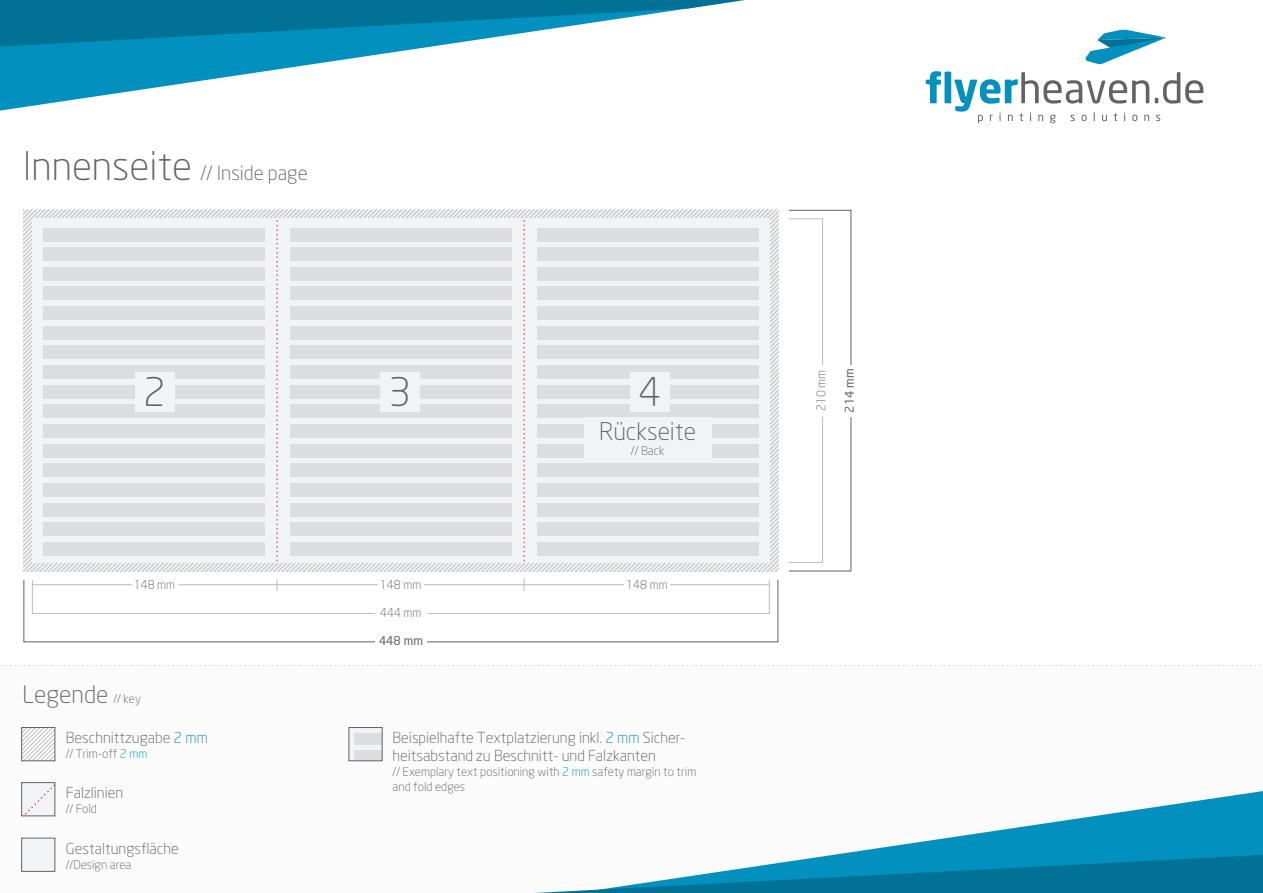
<style>
.page{position:relative;width:1263px;height:893px;background:#fff}
.page>*{position:absolute;margin:0;border:0;box-sizing:border-box;transform-origin:0 0}
.t1{font:300 39px "Neo Sans";color:#636366}
.t2{font:300 24px "Neo Sans";color:#636366}
.t3{font:300 19.5px "Neo Sans";color:#636366}
.t4{font:300 15px/18px "Neo Sans";color:#636366}
.t5{font:300 12px/15px "Neo Sans";color:#636366}
.t6{font:12px "Neo Sans";color:#636366}
.s1{font-size:39px}
.s2{font-size:12px}
.s3{color:#0291be}
</style>
<div class="page">
<svg style="left:23px;top:729px;width:30px;height:30px"></svg>
<div style="left:21px;top:727px;width:34px;height:34px;border:1px solid #636366"></div>
<svg style="left:23px;top:784px;width:30px;height:30px"></svg>
<div style="left:21px;top:782px;width:34px;height:34px;border:1px solid #636366"></div>
<div style="left:21px;top:838px;width:34px;height:34px;background:#f2f3f4;border:1px solid #636366"></div>
<div style="left:349px;top:727px;width:33px;height:34px;background:#f2f3f4"></div>
<div style="left:354px;top:733px;width:28px;height:11px;background:#dcdddf"></div>
<div style="left:354px;top:750px;width:28px;height:11px;background:#dcdddf"></div>
<div style="left:348px;top:727px;width:34px;height:34px;border:1px solid #636366"></div>
<svg style="left:0;top:47px;width:428px;height:64px"></svg>
<svg style="left:0;top:0;width:744px;height:47px"></svg>
<svg style="left:1085px;top:29px;width:81px;height:35px"></svg>
<svg style="left:1156px;top:115px;width:4px;height:6px"></svg>
<svg style="left:1155px;top:72px;width:48px;height:32px"></svg>
<svg style="left:926px;top:71px;width:15px;height:32px"></svg>
<div style="left:944px;top:72px;width:7px;height:31px;background:#0291be"></div>
<svg style="left:954px;top:72px;width:195px;height:51px"></svg>
<svg style="left:832px;top:791px;width:431px;height:64px"></svg>
<svg style="left:535px;top:855px;width:728px;height:38px"></svg>
<div style="left:23px;top:579px;width:755px;height:63px;border:1px solid #636366"></div>
<hr style="left:32px;top:584px;width:738px;height:1px;background:#bcbdc0">
<div style="left:132px;top:579px;width:45px;height:13px;background:#fff"></div>
<div style="left:378px;top:579px;width:45px;height:13px;background:#fff"></div>
<div style="left:624px;top:579px;width:46px;height:13px;background:#fff"></div>
<div style="left:788px;top:218px;width:35px;height:345px;border:1px solid #bcbdc0"></div>
<div style="left:816px;top:365px;width:13px;height:51px;background:#fff"></div>
<svg style="left:198px;top:210px;width:580px;height:361px"></svg>
<div style="left:32px;top:218px;width:738px;height:345px;background:#f2f3f4"></div>
<svg style="left:277px;top:220px;width:1px;height:341px"></svg>
<svg style="left:524px;top:220px;width:1px;height:341px"></svg>
<div style="left:43px;top:228px;width:221px;height:13px;background:#dcdddf"></div>
<div style="left:43px;top:248px;width:221px;height:13px;background:#dcdddf"></div>
<div style="left:43px;top:267px;width:221px;height:13px;background:#dcdddf"></div>
<div style="left:43px;top:287px;width:221px;height:13px;background:#dcdddf"></div>
<div style="left:43px;top:307px;width:221px;height:13px;background:#dcdddf"></div>
<div style="left:43px;top:326px;width:221px;height:13px;background:#dcdddf"></div>
<div style="left:43px;top:346px;width:221px;height:13px;background:#dcdddf"></div>
<div style="left:43px;top:365px;width:221px;height:14px;background:#dcdddf"></div>
<div style="left:43px;top:385px;width:221px;height:13px;background:#dcdddf"></div>
<div style="left:43px;top:405px;width:221px;height:13px;background:#dcdddf"></div>
<div style="left:43px;top:424px;width:221px;height:13px;background:#dcdddf"></div>
<div style="left:43px;top:444px;width:221px;height:13px;background:#dcdddf"></div>
<div style="left:43px;top:464px;width:221px;height:13px;background:#dcdddf"></div>
<div style="left:43px;top:483px;width:221px;height:13px;background:#dcdddf"></div>
<div style="left:43px;top:503px;width:221px;height:13px;background:#dcdddf"></div>
<div style="left:43px;top:523px;width:221px;height:13px;background:#dcdddf"></div>
<div style="left:43px;top:542px;width:221px;height:13px;background:#dcdddf"></div>
<div style="left:290px;top:228px;width:221px;height:13px;background:#dcdddf"></div>
<div style="left:290px;top:248px;width:221px;height:13px;background:#dcdddf"></div>
<div style="left:290px;top:267px;width:221px;height:13px;background:#dcdddf"></div>
<div style="left:290px;top:287px;width:221px;height:13px;background:#dcdddf"></div>
<div style="left:290px;top:307px;width:221px;height:13px;background:#dcdddf"></div>
<div style="left:290px;top:326px;width:221px;height:13px;background:#dcdddf"></div>
<div style="left:290px;top:346px;width:221px;height:13px;background:#dcdddf"></div>
<div style="left:290px;top:365px;width:221px;height:14px;background:#dcdddf"></div>
<div style="left:290px;top:385px;width:221px;height:13px;background:#dcdddf"></div>
<div style="left:290px;top:405px;width:221px;height:13px;background:#dcdddf"></div>
<div style="left:290px;top:424px;width:221px;height:13px;background:#dcdddf"></div>
<div style="left:290px;top:444px;width:221px;height:13px;background:#dcdddf"></div>
<div style="left:290px;top:464px;width:221px;height:13px;background:#dcdddf"></div>
<div style="left:290px;top:483px;width:221px;height:13px;background:#dcdddf"></div>
<div style="left:290px;top:503px;width:221px;height:13px;background:#dcdddf"></div>
<div style="left:290px;top:523px;width:221px;height:13px;background:#dcdddf"></div>
<div style="left:290px;top:542px;width:221px;height:13px;background:#dcdddf"></div>
<div style="left:537px;top:228px;width:221px;height:13px;background:#dcdddf"></div>
<div style="left:537px;top:248px;width:221px;height:13px;background:#dcdddf"></div>
<div style="left:537px;top:267px;width:221px;height:13px;background:#dcdddf"></div>
<div style="left:537px;top:287px;width:221px;height:13px;background:#dcdddf"></div>
<div style="left:537px;top:307px;width:221px;height:13px;background:#dcdddf"></div>
<div style="left:537px;top:326px;width:221px;height:13px;background:#dcdddf"></div>
<div style="left:537px;top:346px;width:221px;height:13px;background:#dcdddf"></div>
<div style="left:537px;top:365px;width:221px;height:14px;background:#dcdddf"></div>
<div style="left:537px;top:385px;width:221px;height:13px;background:#dcdddf"></div>
<div style="left:537px;top:405px;width:221px;height:13px;background:#dcdddf"></div>
<div style="left:537px;top:424px;width:221px;height:13px;background:#dcdddf"></div>
<div style="left:537px;top:444px;width:221px;height:13px;background:#dcdddf"></div>
<div style="left:537px;top:464px;width:221px;height:13px;background:#dcdddf"></div>
<div style="left:537px;top:483px;width:221px;height:13px;background:#dcdddf"></div>
<div style="left:537px;top:503px;width:221px;height:13px;background:#dcdddf"></div>
<div style="left:537px;top:523px;width:221px;height:13px;background:#dcdddf"></div>
<div style="left:537px;top:542px;width:221px;height:13px;background:#dcdddf"></div>
<div style="left:135px;top:372px;width:40px;height:40px;background:#f2f3f4"></div>
<div style="left:380px;top:372px;width:40px;height:40px;background:#f2f3f4"></div>
<div style="left:630px;top:372px;width:40px;height:40px;background:#f2f3f4"></div>
<div style="left:584px;top:418px;width:127px;height:41px;background:#f2f3f4"></div>
<div style="left:32px;top:579px;width:738px;height:35px;border:1px solid #bcbdc0"></div>
<div style="left:375px;top:607px;width:51px;height:13px;background:#fff"></div>
<div style="left:375px;top:635px;width:51px;height:13px;background:#fff"></div>
<h3 class="t3" style="left:23px;top:161px;width:286px"><span class="s1">Innenseite</span> // Inside page</h3>
<h1 class="t1" style="left:143px;top:369px;width:24px">2</h1>
<h1 class="t1" style="left:388px;top:369px;width:24px">3</h1>
<h1 class="t1" style="left:639px;top:369px;width:24px">4</h1>
<p class="t5" style="left:814px;top:411px;width:43px;rotate:-90deg">210 mm</p>
<p class="t6" style="left:842px;top:413px;width:45px;rotate:-90deg">214 mm</p>
<h2 class="t2" style="left:599px;top:417px;width:99px">Rückseite</h2>
<p class="t5" style="left:631px;top:443px;width:35px">// Back</p>
<p class="t5" style="left:134px;top:577px;width:43px">148 mm</p>
<p class="t5" style="left:380px;top:577px;width:43px">148 mm</p>
<p class="t5" style="left:626px;top:577px;width:43px">148 mm</p>
<h2 class="t2" style="left:23px;top:680px;width:120px">Legende <span class="s2">// key</span></h2>
<p class="t4" style="left:66px;top:728px;width:143px">Beschnittzugabe <span class="s3">2 mm</span></p>
<p class="t5" style="left:66px;top:746px;width:83px">// Trim-off <span class="s3">2 mm</span></p>
<p class="t4" style="left:66px;top:783px;width:59px">Falzlinien</p>
<p class="t5" style="left:66px;top:801px;width:33px">// Fold</p>
<p class="t4" style="left:66px;top:839px;width:114px">Gestaltungsfläche</p>
<p class="t5" style="left:66px;top:857px;width:67px">//Design area</p>
<p class="t5" style="left:380px;top:604px;width:43px">444 mm</p>
<p class="t6" style="left:379px;top:633px;width:45px">448 mm</p>
<p class="t4" style="left:393px;top:728px;width:294px">Beispielhafte Textplatzierung inkl. <span class="s3">2 mm</span> Sicher&shy;heitsabstand zu Beschnitt- und Falzkanten</p>
<p class="t5" style="left:393px;top:764px;width:305px">// Exemplary text positioning with <span class="s3">2 mm</span> safety margin to trim and fold edges</p>
</div>
